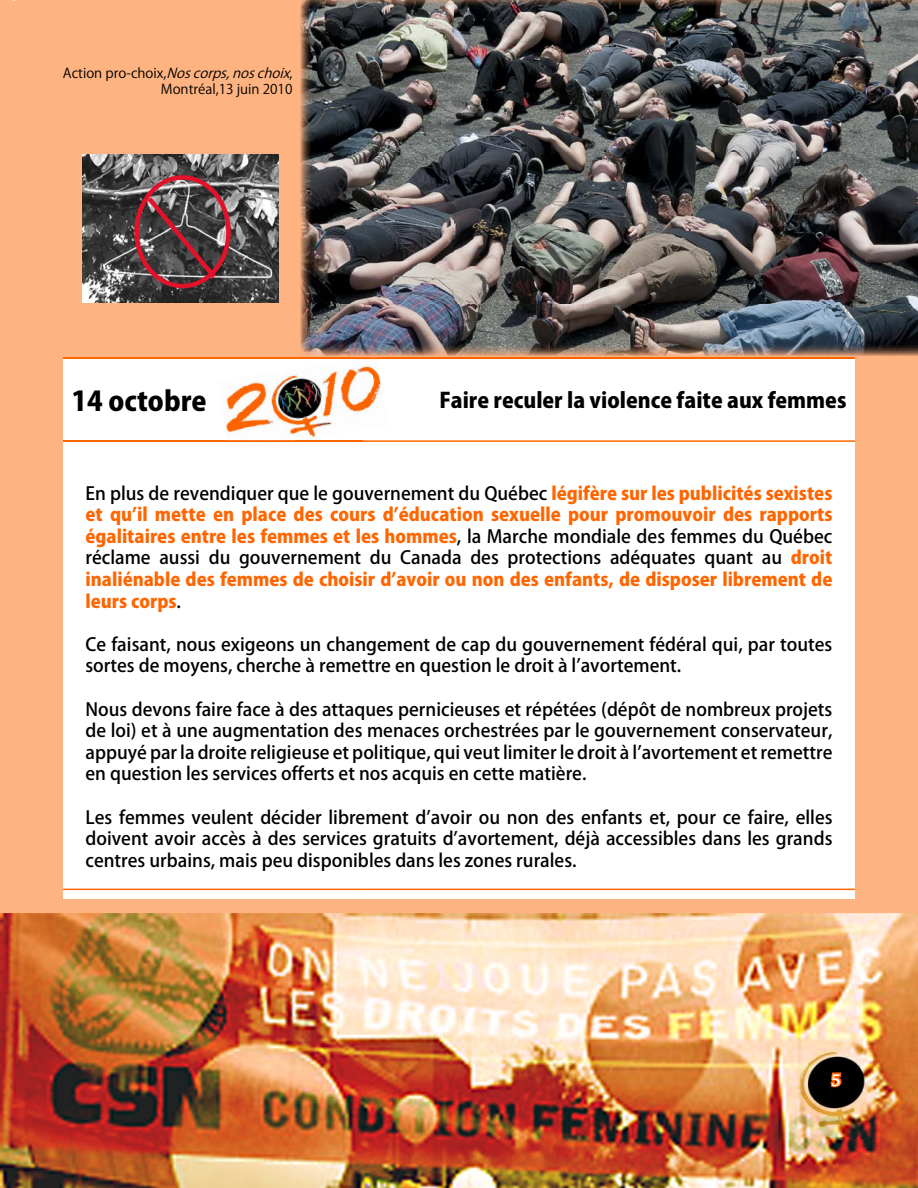
<style>
.page{position:relative;width:918px;height:1188px;background:#fff}
.page>*{position:absolute;margin:0;border:0;box-sizing:border-box;transform-origin:0 0}
.t1{font:800 27px "Koz Go Pro";color:#000}
.t2{font:800 21px "Koz Go Pro";color:#000}
.t3{font:500 18px/21.6px "Koz Go Std";color:#000;text-align:justify}
.t4{font:800 18px/21.6px "Koz Go Std";color:#f60;text-align:justify}
.t5{font:600 18px "Chaparral Pro";color:#fff}
.t6{font:13.5px/16.2px "Koz Go Std";color:#000;text-align:right}
.s1{font-style:italic}
.s2{font-weight:500;color:#000}
</style>
<div class="page">
<div style="left:0;top:0;width:918px;height:913px;background:#ffb380"></div>
<img style="left:0;top:913px;width:918px;height:275px">
<img style="left:301px;top:0;width:617px;height:355px">
<svg style="left:829px;top:1071px;width:14px;height:35px"></svg>
<img style="left:83px;top:154px;width:196px;height:149px">
<div style="left:134px;top:175px;width:97px;height:113px;border:4px solid #e1122a;border-radius:50%"></div>
<svg style="left:143px;top:192px;width:77px;height:91px;background:#5f4649"></svg>
<div style="left:63px;top:358px;width:792px;height:541px;background:#fff"></div>
<hr style="left:63px;top:889px;width:299px;height:1px;background:#f60">
<hr style="left:362px;top:889px;width:493px;height:1px;background:#f60">
<hr style="left:63px;top:358px;width:299px;height:1px;background:#f60">
<hr style="left:362px;top:358px;width:493px;height:1px;background:#f60">
<hr style="left:63px;top:440px;width:299px;height:2px;background:#f60">
<hr style="left:362px;top:440px;width:493px;height:2px;background:#f60">
<img style="left:226px;top:359px;width:155px;height:78px">
<svg style="left:357px;top:356px;width:21px;height:2px"></svg>
<img style="left:227px;top:440px;width:67px;height:1px">
<p class="t6" style="left:63px;top:66px;width:233px">Action pro-choix,<span class="s1">Noscorps,noschoix</span>,<br>Montréal,13 juin 2010</p>
<h1 class="t1" style="left:72px;top:383px;width:137px">14 octobre</h1>
<p class="t2" style="left:439px;top:387px;width:409px">Faire reculer la violence faite aux femmes</p>
<p class="t4" style="left:85px;top:483px;width:749px"><span class="s2">En plus de revendiquer que le gouvernement du Québec</span> légifère sur les publicités sexistes et quʼil mette en place des cours dʼéducation sexuelle pour promouvoir des rapports égalitaires entre les femmes et les hommes<span class="s2">, la Marche mondiale des femmes du Québec réclame aussi du gouvernement du Canada des protections adéquates quant au</span> droit inaliénable des femmes de choisir dʼavoir ou non des enfants, de disposer librement de leurs corps<span class="s2">.</span></p>
<p class="t3" style="left:86px;top:634px;width:748px">Ce faisant, nous exigeons un changement de cap du gouvernement fédéral qui, par toutes sortes de moyens, cherche à remettre en question le droit à lʼavortement.</p>
<p class="t3" style="left:86px;top:699px;width:748px">Nous devons faire face à des attaques pernicieuses et répétées (dépôt de nombreux projets de loi) et à une augmentation des menaces orchestrées par le gouvernement conservateur, appuyé par la droite religieuse et politique, qui veut limiter le droit à lʼavortement et remettre en question les services offerts et nos acquis en cette matière.</p>
<p class="t3" style="left:86px;top:807px;width:749px">Les femmes veulent décider librement dʼavoir ou non des enfants et, pour ce faire, elles doivent avoir accès à des services gratuits dʼavortement, déjà accessibles dans les grands centres urbains, mais peu disponibles dans les zones rurales.</p>
<p class="t5" style="left:831px;top:1070px;width:11px">5</p>
</div>
